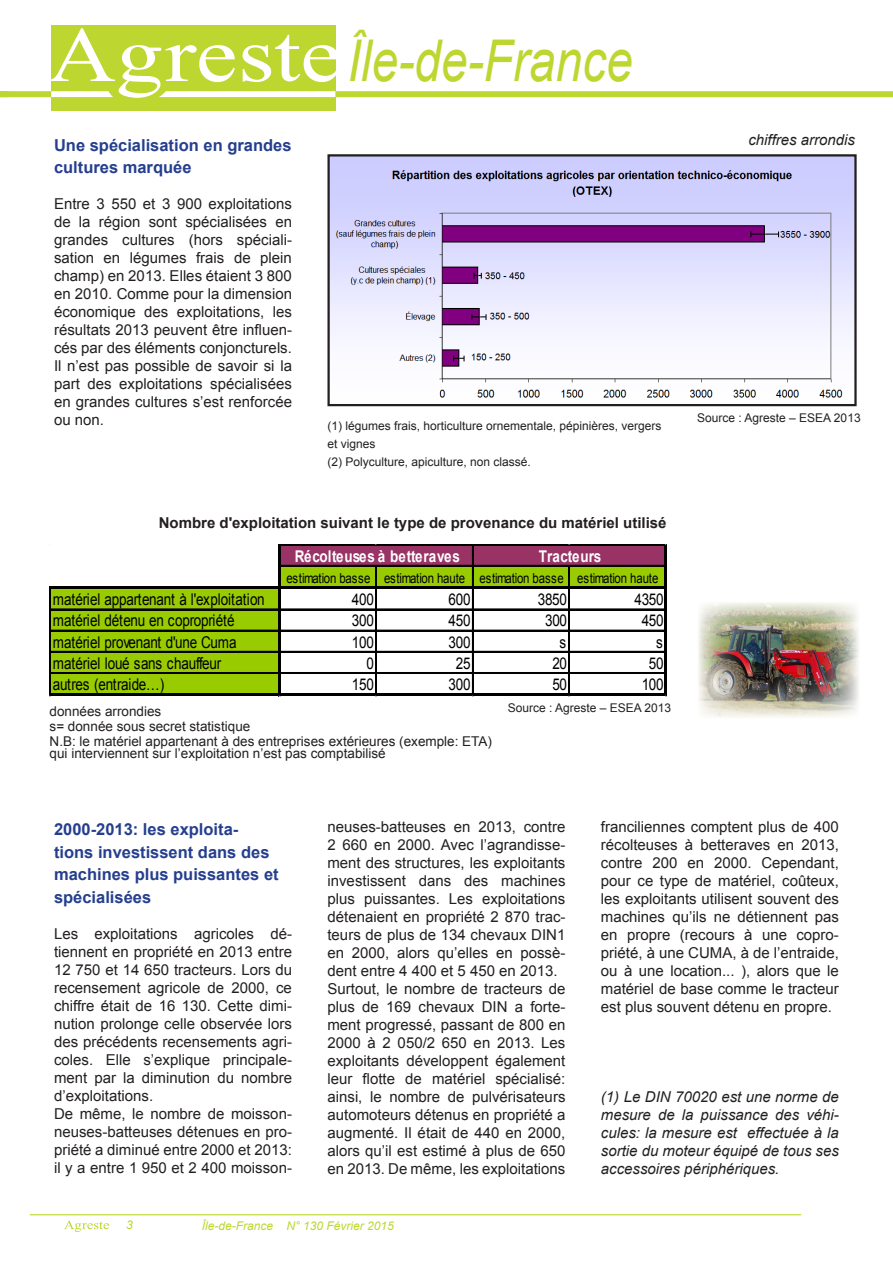
<style>
.page{position:relative;width:893px;height:1263px;background:#fff}
.page>*{position:absolute;margin:0;border:0;box-sizing:border-box;transform-origin:0 0}
.t1{font:italic 57.6px "Arial";color:#bed630;scale:.83 1}
.t2{font:700 16.5px/22.5px "Arial";color:#253f8e}
.t3{font:16.2px "Arial";letter-spacing:-.02em;color:#000;scale:.83 1}
.t4{font:700 16.2px "Arial";letter-spacing:.005em;color:#fff;scale:.83 1}
.t5{font:15px/18px "Arial";color:#231f20;text-align:justify}
.t6{font:italic 15px/18px "Arial";color:#231f20;text-align:justify}
.t7{font:700 15px "Arial";color:#231f20}
.t8{font:13.65px "Arial";letter-spacing:-.01em;color:#000;scale:.83 1}
.t9{font:13.5px/15px "Arial";color:#231f20}
.t10{font:12px/18px "Arial";color:#231f20}
.t11{font:italic 12px "Arial";color:#bed630}
</style>
<div class="page">
<div style="left:51px;top:26px;width:285px;height:85px;background:#bed630"></div>
<div style="left:336px;top:91px;width:557px;height:6px;background:#bed630"></div>
<svg style="left:49px;top:28px;width:290px;height:70px"></svg>
<div style="left:0;top:91px;width:51px;height:6px;background:#bed630"></div>
<svg style="left:64px;top:1220px;width:45px;height:12px"></svg>
<hr style="left:30px;top:1214px;width:771px;height:1px;background:#bed630">
<div style="left:279px;top:545px;width:388px;height:22px;background:#936"></div>
<div style="left:279px;top:565px;width:388px;height:24px;background:#9c0"></div>
<div style="left:51px;top:588px;width:229px;height:108px;background:#9c0"></div>
<hr style="left:280px;top:544px;width:387px;height:1px;background:#000">
<hr style="left:280px;top:565px;width:384px;height:2px;background:#000">
<svg style="left:375px;top:567px;width:2px;height:19px"></svg>
<hr style="left:472px;top:545px;width:1px;height:41px;background:#000">
<svg style="left:569px;top:567px;width:1px;height:19px"></svg>
<hr style="left:51px;top:586px;width:616px;height:3px;background:#000">
<hr style="left:51px;top:609px;width:227px;height:1px;background:#000">
<hr style="left:280px;top:609px;width:384px;height:1px;background:#000">
<hr style="left:51px;top:630px;width:227px;height:1px;background:#000">
<hr style="left:280px;top:630px;width:384px;height:1px;background:#000">
<hr style="left:51px;top:651px;width:227px;height:2px;background:#000">
<hr style="left:280px;top:651px;width:384px;height:2px;background:#000">
<hr style="left:51px;top:672px;width:227px;height:2px;background:#000">
<hr style="left:280px;top:672px;width:384px;height:2px;background:#000">
<hr style="left:50px;top:586px;width:1px;height:110px;background:#000">
<hr style="left:278px;top:544px;width:2px;height:152px;background:#000">
<hr style="left:375px;top:589px;width:1px;height:105px;background:#000">
<hr style="left:376px;top:589px;width:1px;height:105px;background:#000">
<hr style="left:472px;top:589px;width:1px;height:105px;background:#000">
<hr style="left:569px;top:589px;width:1px;height:105px;background:#000">
<hr style="left:51px;top:694px;width:616px;height:2px;background:#000">
<hr style="left:664px;top:545px;width:3px;height:151px;background:#000">
<img style="left:330px;top:157px;width:524px;height:241px">
<div style="left:327px;top:154px;width:530px;height:252px;border:2px solid #231f20"></div>
<img style="left:698px;top:602px;width:161px;height:115px">
<p class="t2" style="left:54px;top:134px;width:239px">Une spécialisation en grandes cultures marquée</p>
<p class="t5" style="left:54px;top:195px;width:240px">Entre 3 550 et 3 900 exploitations de la région sont spécialisées en grandes cultures (hors spéciali&shy;sation en légumes frais de plein champ) en 2013. Elles étaient 3 800 en 2010. Comme pour la dimension économique des exploitations, les résultats 2013 peuvent être influen&shy;cés par des éléments conjoncturels.<br>Il n’est pas possible de savoir si la part des exploitations spécialisées en grandes cultures s’est renforcée ou non.</p>
<h1 class="t1" style="left:347px;top:24px;width:345px">Île-de-France</h1>
<p class="t10" style="left:327px;top:417px;width:336px">(1) légumes frais, horticulture ornementale, pépinières, vergers et vignes<br>(2) Polyculture, apiculture, non classé.</p>
<p class="t7" style="left:159px;top:512px;width:509px">Nombre d'exploitation suivant le type de provenance du matériel utilisé</p>
<p class="t4" style="left:295px;top:545px;width:201px">Récolteuses à betteraves</p>
<p class="t4" style="left:539px;top:545px;width:77px">Tracteurs</p>
<p class="t8" style="left:286px;top:569px;width:450px">estimation basse estimation haute estimation basse estimation haute</p>
<p class="t3" style="left:53px;top:589px;width:257px">matériel appartenant à l'exploitation</p>
<p class="t3" style="left:352px;top:589px;width:28px">400</p>
<p class="t3" style="left:448px;top:589px;width:28px">600</p>
<p class="t3" style="left:538px;top:589px;width:37px">3850</p>
<p class="t3" style="left:634px;top:589px;width:37px">4350</p>
<p class="t3" style="left:53px;top:610px;width:221px">matériel détenu en copropriété</p>
<p class="t3" style="left:352px;top:610px;width:28px">300</p>
<p class="t3" style="left:448px;top:610px;width:28px">450</p>
<p class="t3" style="left:545px;top:610px;width:28px">300</p>
<p class="t3" style="left:642px;top:610px;width:28px">450</p>
<p class="t3" style="left:53px;top:631px;width:223px">matériel provenant d'une Cuma</p>
<p class="t3" style="left:352px;top:631px;width:28px">100</p>
<p class="t3" style="left:448px;top:631px;width:28px">300</p>
<p class="t3" style="left:560px;top:631px;width:10px">s</p>
<p class="t3" style="left:656px;top:631px;width:10px">s</p>
<p class="t3" style="left:53px;top:652px;width:205px">matériel loué sans chauffeur</p>
<p class="t3" style="left:366px;top:652px;width:11px">0</p>
<p class="t3" style="left:456px;top:652px;width:19px">25</p>
<p class="t3" style="left:552px;top:652px;width:19px">20</p>
<p class="t3" style="left:649px;top:652px;width:19px">50</p>
<p class="t3" style="left:53px;top:674px;width:136px">autres (entraide…)</p>
<p class="t3" style="left:352px;top:674px;width:28px">150</p>
<p class="t3" style="left:448px;top:674px;width:28px">300</p>
<p class="t3" style="left:552px;top:674px;width:19px">50</p>
<p class="t3" style="left:642px;top:674px;width:28px">100</p>
<p class="t9" style="left:50px;top:704px;width:444px">données arrondies<br>s= donnée sous secret statistique<br>N.B: le matériel appartenant à des entreprises extérieures (exemple: ETA)</p>
<p class="t10" style="left:508px;top:699px;width:165px">Source : Agreste – ESEA 2013</p>
<p class="t9" style="left:50px;top:746px;width:338px">qui interviennent sur l’exploitation n’est pas comptabilisé</p>
<p class="t6" style="left:748px;top:131px;width:108px">chiffres arrondis</p>
<p class="t10" style="left:697px;top:409px;width:165px">Source : Agreste – ESEA 2013</p>
<p class="t2" style="left:54px;top:819px;width:226px">2000-2013: les exploita&shy;tions investissent dans des machines plus puissantes et spécialisées</p>
<p class="t5" style="left:54px;top:925px;width:240px;text-align:left">Les exploitations agricoles dé&shy;tiennent en propriété en 2013 entre<br>12 750 et 14 650 tracteurs. Lors du recensement agricole de 2000, ce chiffre était de 16 130. Cette dimi&shy;nution prolonge celle observée lors des précédents recensements agri&shy;coles. Elle s’explique principale&shy;ment par la diminution du nombre d’exploitations.<br>De même, le nombre de moisson&shy;neuses-batteuses détenues en pro&shy;priété a diminué entre 2000 et 2013: il y a entre 1 950 et 2 400 moisson-</p>
<p class="t5" style="left:327px;top:817px;width:240px;text-align:left">neuses-batteuses en 2013, contre 2 660 en 2000. Avec l’agrandisse&shy;ment des structures, les exploitants investissent dans des machines plus puissantes. Les exploitations détenaient en propriété 2 870 trac&shy;teurs de plus de 134 chevaux DIN1 en 2000, alors qu’elles en possè&shy;dent entre 4 400 et 5 450 en 2013.<br>Surtout, le nombre de tracteurs de plus de 169 chevaux DIN a forte&shy;ment progressé, passant de 800 en 2000 à 2 050/2 650 en 2013. Les exploitants développent également leur flotte de matériel spécialisé: ainsi, le nombre de pulvérisateurs automoteurs détenus en propriété a augmenté. Il était de 440 en 2000, alors qu’il est estimé à plus de 650 en 2013. De même, les exploitations</p>
<p class="t5" style="left:601px;top:817px;width:240px">franciliennes comptent plus de 400 récolteuses à betteraves en 2013, contre 200 en 2000. Cependant, pour ce type de matériel, coûteux, les exploitants utilisent souvent des machines qu’ils ne détiennent pas en propre (recours à une copro&shy;priété, à une CUMA, à de l’entraide, ou à une location... ), alors que le matériel de base comme le tracteur est plus souvent détenu en propre.</p>
<p class="t6" style="left:601px;top:1088px;width:240px">(1) Le DIN 70020 est une norme de mesure de la puissance des véhi&shy;cules: la mesure est effectuée à la sortie du moteur équipé de tous ses accessoires périphériques.</p>
<p class="t11" style="left:126px;top:1217px;width:8px">3</p>
<p class="t11" style="left:202px;top:1218px;width:194px">Île-de-France N° 130 Février 2015</p>
</div>
